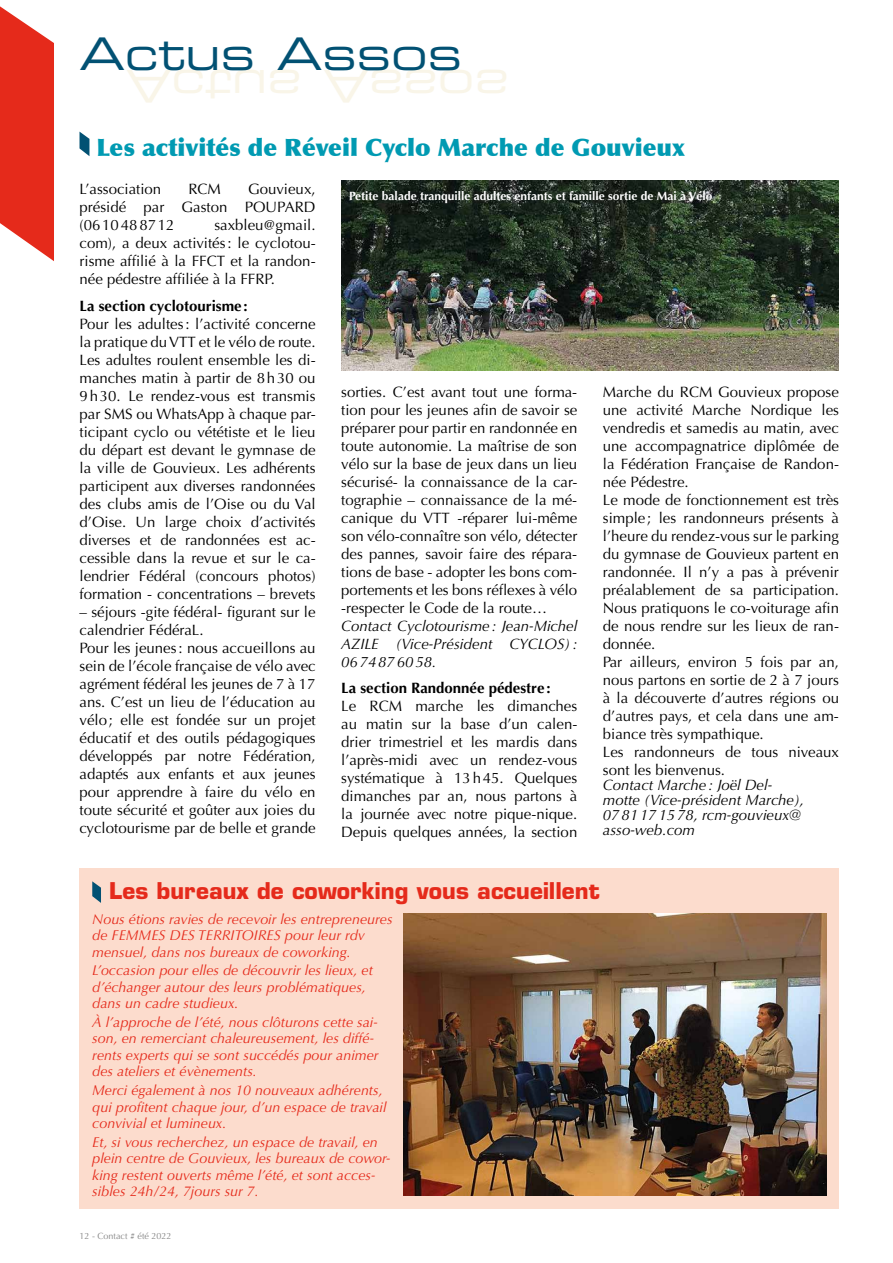
<style>
.page{position:relative;width:893px;height:1263px;background:#fff}
.page>*{position:absolute;margin:0;border:0;box-sizing:border-box;transform-origin:0 0}
.t1{font:45px "Eurostile Extended Two";color:#025173}
.t2{font:900 24px "Optima";color:#009ab2}
.t3{font:700 22.5px "Eurostile LT Std";color:#e52a1b}
.t4{font:15px/18px "Optima";color:#000;text-align:justify}
.t5{font:italic 15px/15px "Optima";color:#000;text-align:justify}
.t6{font:700 15px "Optima";color:#000}
.t7{font:italic 14.25px/16.5px "Optima";color:#e52a1b}
.t8{font:700 12px "Optima";color:#fff}
.t9{font:9px "Optima";color:#878787}
</style>
<div class="page">
<svg style="left:0;top:6px;width:54px;height:255px;background:#e8493c"></svg>
<div style="left:80px;top:868px;width:759px;height:341px;background:#fcdccd"></div>
<svg style="left:92px;top:881px;width:9px;height:22px"></svg>
<img style="left:341px;top:180px;width:498px;height:190px">
<img style="left:404px;top:913px;width:422px;height:282px">
<svg style="left:80px;top:132px;width:9px;height:24px"></svg>
<h1 class="t1" style="left:80px;top:23px;width:384px">Actus Assos</h1>
<h2 class="t2" style="left:97px;top:133px;width:590px">Les activités de Réveil Cyclo Marche de Gouvieux</h2>
<p class="t8" style="left:349px;top:189px;width:365px">Petite balade tranquille adultes enfants et famille sortie de Mai à Vélo</p>
<p class="t4" style="left:80px;top:180px;width:238px;text-indent:169px">Gouvieux, présidé par Gaston POUPARD (0610488712</p>
<p class="t4" style="left:80px;top:180px;width:83px">L’association</p>
<p class="t4" style="left:188px;top:180px;width:34px">RCM</p>
<p class="t4" style="left:80px;top:216px;width:238px;text-indent:135px">saxbleu@gmail. com), a deux activités: le cyclotou&shy;risme affilié à la FFCT et la randon&shy;née pédestre affiliée à la FFRP.</p>
<p class="t6" style="left:80px;top:297px;width:170px">La section cyclotourisme :</p>
<p class="t4" style="left:80px;top:315px;width:238px">Pour les adultes: l’activité concerne la pratique du VTT et le vélo de route.<br>Les adultes roulent ensemble les di&shy;manches matin à partir de 8h30 ou 9h30. Le rendez-vous est transmis par SMS ou WhatsApp à chaque par&shy;ticipant cyclo ou vététiste et le lieu du départ est devant le gymnase de la ville de Gouvieux. Les adhérents participent aux diverses randonnées des clubs amis de l’Oise ou du Val d’Oise. Un large choix d’activités diverses et de randonnées est ac&shy;cessible dans la revue et sur le ca&shy;lendrier Fédéral (concours photos) formation - concentrations – brevets</p>
<p class="t4" style="left:80px;top:603px;width:238px;text-align:left">– séjours -gite fédéral- figurant sur le calendrier FédéraL.<br>Pour les jeunes: nous accueillons au sein de l’école française de vélo avec agrément fédéral les jeunes de 7 à 17 ans. C’est un lieu de l’éducation au vélo; elle est fondée sur un projet éducatif et des outils pédagogiques développés par notre Fédération, adaptés aux enfants et aux jeunes pour apprendre à faire du vélo en toute sécurité et goûter aux joies du cyclotourisme par de belle et grande</p>
<p class="t4" style="left:341px;top:383px;width:238px">sorties. C’est avant tout une forma&shy;tion pour les jeunes afin de savoir se préparer pour partir en randonnée en toute autonomie. La maîtrise de son vélo sur la base de jeux dans un lieu sécurisé- la connaissance de la car&shy;tographie – connaissance de la mé&shy;canique du VTT -réparer lui-même son vélo-connaître son vélo, détecter des pannes, savoir faire des répara&shy;tions de base - adopter les bons com&shy;portements et les bons réflexes à vélo -respecter le Code de la route…</p>
<p class="t5" style="left:341px;top:617px;width:238px;line-height:18px">Contact Cyclotourisme: Jean-Michel AZILE (Vice-Président CYCLOS):<br>0674876058.</p>
<p class="t6" style="left:341px;top:679px;width:211px">La section Randonnée pédestre :</p>
<p class="t4" style="left:341px;top:697px;width:238px">Le RCM marche les dimanches au matin sur la base d’un calen&shy;drier trimestriel et les mardis dans l’après-midi avec un rendez-vous systématique à 13h45. Quelques dimanches par an, nous partons à la journée avec notre pique-nique.<br>Depuis quelques années, la section</p>
<p class="t4" style="left:603px;top:383px;width:238px;text-align:left">Marche du RCM Gouvieux propose une activité Marche Nordique les vendredis et samedis au matin, avec une accompagnatrice diplômée de la Fédération Française de Randon&shy;née Pédestre.<br>Le mode de fonctionnement est très simple; les randonneurs présents à l’heure du rendez-vous sur le parking du gymnase de Gouvieux partent en randonnée. Il n’y a pas à prévenir préalablement de sa participation.<br>Nous pratiquons le co-voiturage afin de nous rendre sur les lieux de ran&shy;donnée.<br>Par ailleurs, environ 5 fois par an, nous partons en sortie de 2 à 7 jours à la découverte d’autres régions ou d’autres pays, et cela dans une am&shy;biance très sympathique.<br>Les randonneurs de tous niveaux sont les bienvenus.</p>
<p class="t5" style="left:603px;top:777px;width:203px;text-align:left">Contact Marche: Joël Del&shy;motte (Vice-président Marche),<br>0781171578, rcm-gouvieux@ asso-web.com</p>
<h3 class="t3" style="left:109px;top:876px;width:492px">Les bureaux de coworking vous accueillent</h3>
<p class="t7" style="left:92px;top:911px;width:302px">Nous étions ravies de recevoir les entrepreneures de FEMMES DES TERRITOIRES pour leur rdv mensuel, dans nos bureaux de coworking.</p>
<p class="t7" style="left:92px;top:962px;width:282px">L’occasion pour elles de découvrir les lieux, et d’échanger autour des leurs problématiques, dans un cadre studieux.</p>
<p class="t7" style="left:92px;top:1014px;width:288px">À l’approche de l’été, nous clôturons cette sai&shy;son, en remerciant chaleureusement, les diffé&shy;rents experts qui se sont succédés pour animer des ateliers et évènements.</p>
<p class="t7" style="left:92px;top:1082px;width:296px">Merci également à nos 10 nouveaux adhérents, qui profitent chaque jour, d’un espace de travail convivial et lumineux.</p>
<p class="t7" style="left:92px;top:1134px;width:300px">Et, si vous recherchez, un espace de travail, en plein centre de Gouvieux, les bureaux de cowor&shy;king restent ouverts même l’été, et sont acces&shy;sibles 24h/24, 7jours sur 7.</p>
<p class="t9" style="left:80px;top:1231px;width:94px">12 - Contact # été 2022</p>
</div>
